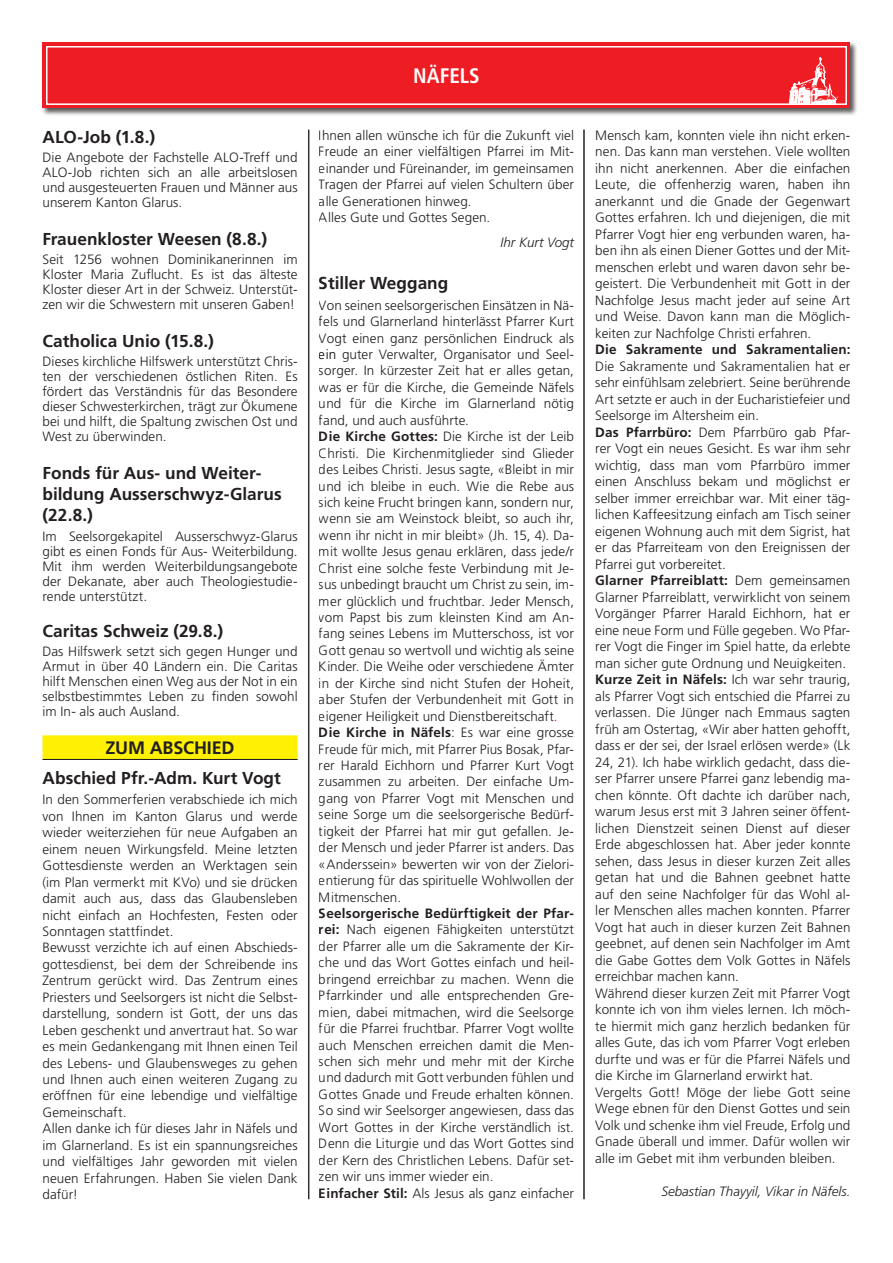
<style>
.page{position:relative;width:893px;height:1263px;background:#fff}
.page>*{position:absolute;margin:0;border:0;box-sizing:border-box;transform-origin:0 0}
.t1{font:700 condensed 21px "Frutiger LT Pro";color:#fff}
.t2{font:700 18px "Frutiger LT Pro";letter-spacing:-.01em;color:#231f20}
.t3{font:700 17.25px/21px "Frutiger LT Pro";color:#231f20}
.t4{font:300 13.5px/16.5px "Frutiger LT Pro";letter-spacing:.005em;color:#231f20;text-align:justify}
.t5{font:italic 300 13.5px "Frutiger LT Pro";color:#231f20}
.t6{font:700 13.5px "Frutiger LT Pro";letter-spacing:.01em;color:#231f20}
.s1{color:#000}
.s2{font-weight:700}
.s3{color:#f00}
</style>
<div class="page">
<hr style="left:308px;top:130px;width:1px;height:1069px;background:#231f20">
<hr style="left:583px;top:130px;width:1px;height:1069px;background:#231f20">
<div style="left:41px;top:41px;width:817px;height:75px;background:#231f20;opacity:.75"></div>
<div style="left:43px;top:43px;width:807px;height:65px;background:#ee1d23"></div>
<svg style="left:789px;top:57px;width:49px;height:45px"></svg>
<div style="left:46px;top:46px;width:801px;height:59px;border:2px solid #fff"></div>
<div style="left:43px;top:735px;width:255px;height:24px;background:#fff101"></div>
<hr style="left:43px;top:759px;width:255px;height:1px;background:#231f20">
<p class="t3" style="left:43px;top:126px;width:114px">ALO-Job (1.8.)</p>
<p class="t4" style="left:43px;top:150px;width:257px;line-height:15px">Die Angebote der Fachstelle ALO-Treff und ALO-Job richten sich an alle arbeitslosen und ausgesteuerten Frauen und Männer aus unserem Kanton Glarus.</p>
<p class="t3" style="left:43px;top:228px;width:226px">Frauenkloster Weesen (8.8.)</p>
<p class="t4" style="left:43px;top:252px;width:257px;line-height:15px">Seit 1256 wohnen Dominikanerinnen im Kloster Maria Zuflucht. Es ist das älteste Kloster dieser Art in der Schweiz. Unterstüt&shy;zen wir die Schwestern mit unseren Gaben!</p>
<p class="t3" style="left:43px;top:331px;width:173px">Catholica Unio (15.8.)</p>
<p class="t4" style="left:43px;top:354px;width:257px;line-height:15px">Dieses kirchliche Hilfswerk unterstützt Chris&shy;ten der verschiedenen östlichen Riten. Es fördert das Verständnis für das Besondere dieser Schwesterkirchen, trägt zur Ökumene bei und hilft, die Spaltung zwischen Ost und West zu überwinden.</p>
<p class="t3" style="left:43px;top:463px;width:241px">Fonds für Aus- und Weiter&shy;bildung Ausserschwyz-Glarus (22.8.)</p>
<p class="t4" style="left:43px;top:529px;width:257px;line-height:15px">Im Seelsorgekapitel Ausserschwyz-Glarus gibt es einen Fonds für Aus- Weiterbildung.<br>Mit ihm werden Weiterbildungsangebote der Dekanate, aber auch Theologiestudie&shy;rende unterstützt.</p>
<p class="t3" style="left:43px;top:620px;width:182px">Caritas Schweiz (29.8.)</p>
<p class="t4" style="left:43px;top:644px;width:257px;line-height:15px">Das Hilfswerk setzt sich gegen Hunger und Armut in über 40 Ländern ein. Die Caritas hilft Menschen einen Weg aus der Not in ein selbstbestimmtes Leben zu finden sowohl im In- als auch Ausland.</p>
<h2 class="t2" style="left:106px;top:737px;width:130px">ZUM ABSCHIED</h2>
<p class="t3" style="left:43px;top:767px;width:240px">Abschied Pfr.-Adm. Kurt Vogt</p>
<p class="t4" style="left:43px;top:792px;width:257px;text-align:left">In den Sommerferien verabschiede ich mich von Ihnen im Kanton Glarus und werde wieder weiterziehen für neue Aufgaben an einem neuen Wirkungsfeld. Meine letzten Gottesdienste werden an Werktagen sein (im Plan vermerkt mit KVo) und sie drücken damit auch aus, dass das Glaubensleben nicht einfach an Hochfesten, Festen oder Sonntagen stattfindet.<br>Bewusst verzichte ich auf einen Abschieds&shy;gottesdienst, bei dem der Schreibende ins Zentrum gerückt wird. Das Zentrum eines Priesters und Seelsorgers ist nicht die Selbst&shy;darstellung, sondern ist Gott, der uns das Leben geschenkt und anvertraut hat. So war es mein Gedankengang mit Ihnen einen Teil des Lebens- und Glaubensweges zu gehen und Ihnen auch einen weiteren Zugang zu eröffnen für eine lebendige und vielfältige Gemeinschaft.<br>Allen danke ich für dieses Jahr in Näfels und im Glarnerland. Es ist ein spannungsreiches und vielfältiges Jahr geworden mit vielen neuen Erfahrungen. Haben Sie vielen Dank dafür!</p>
<p class="t1" style="left:413px;top:63px;width:68px">NÄFELS</p>
<p class="t4" style="left:319px;top:127px;width:257px;text-align:left">Ihnen allen wünsche ich für die Zukunft viel Freude an einer vielfältigen Pfarrei im Mit&shy;einander und Füreinander, im gemeinsamen Tragen der Pfarrei auf vielen Schultern über alle Generationen hinweg.<br>Alles Gute und Gottes Segen.</p>
<p class="t5" style="left:500px;top:234px;width:75px">Ihr Kurt Vogt</p>
<p class="t3" style="left:319px;top:272px;width:131px">Stiller Weggang</p>
<p class="t4" style="left:319px;top:297px;width:257px;text-align:left">Von seinen seelsorgerischen Einsätzen in Nä&shy;fels und Glarnerland hinterlässt Pfarrer Kurt Vogt einen ganz persönlichen Eindruck als <span class="s1">ein</span> guter Verwalter, Organisator und Seel&shy;sorger. In kürzester Zeit hat er alles getan, was er für die Kirche, die Gemeinde Näfels und für die Kirche im Glarnerland nötig fand, und auch ausführte.<br><span class="s2">Die Kirche Gottes:</span> Die Kirche ist der Leib Christi. Die Kirchenmitglieder sind Glieder des Leibes Christi. Jesus sagte, «Bleibt in mir und ich bleibe in euch. Wie die Rebe aus sich keine Frucht bringen kann, sondern nur, wenn sie am Weinstock bleibt, so auch ihr, wenn ihr nicht in mir bleibt» (Jh. 15, 4). Da&shy;mit wollte Jesus genau erklären, dass jede/r Christ eine solche feste Verbindung mit Je&shy;sus unbedingt braucht um Christ zu sein, im&shy;mer glücklich und fruchtbar. Jeder Mensch, vom Papst bis zum kleinsten Kind am An&shy;fang seines Lebens im Mutterschoss, ist vor Gott genau so wertvoll und wichtig als seine Kinder. Die Weihe oder verschiedene Ämter in der Kirche sind nicht Stufen der Hoheit, aber Stufen der Verbundenheit mit Gott in eigener Heiligkeit und Dienstbereitschaft<span class="s3">.<br></span><span class="s2">Die Kirche in Näfels</span>: Es war eine grosse Freude für mich, mit Pfarrer Pius Bosak, Pfar&shy;rer Harald Eichhorn und Pfarrer Kurt Vogt zusammen zu arbeiten. Der einfache Um&shy;gang von Pfarrer Vogt mit Menschen und seine Sorge um die seelsorgerische Bedürf&shy;tigkeit der Pfarrei hat mir gut gefallen. Je&shy;der Mensch und jeder Pfarrer ist anders. Das «Anderssein» bewerten wir von der Zielori&shy;entierung für das spirituelle Wohlwollen der Mitmenschen.</p>
<p class="t4" style="left:319px;top:905px;width:257px;text-align:left"><span class="s2">Seelsorgerische Bedürftigkeit der Pfar&shy;rei:</span> Nach eigenen Fähigkeiten unterstützt der Pfarrer alle um die Sakramente der Kir&shy;che und das Wort Gottes einfach und heil&shy;bringend erreichbar zu machen. Wenn die Pfarrkinder und alle entsprechenden Gre&shy;mien, dabei mitmachen, wird die Seelsorge für die Pfarrei fruchtbar. Pfarrer Vogt wollte auch Menschen erreichen damit die Men&shy;schen sich mehr und mehr mit der Kirche und dadurch mit Gott verbunden fühlen und Gottes Gnade und Freude erhalten können.<br>So sind wir Seelsorger angewiesen, dass das Wort Gottes in der Kirche verständlich ist.<br>Denn die Liturgie und das Wort Gottes sind der Kern des Christlichen Lebens. Dafür set&shy;zen wir uns immer wieder ein.<br><span class="s2">Einfacher Stil:</span> Als Jesus als ganz einfacher</p>
<p class="t4" style="left:595px;top:127px;width:257px">Mensch kam, konnten viele ihn nicht erken&shy;nen. Das kann man verstehen. Viele wollten ihn nicht anerkennen. Aber die einfachen Leute, die offenherzig waren, haben ihn anerkannt und die Gnade der Gegenwart Gottes erfahren. Ich und diejenigen, die mit Pfarrer Vogt hier eng verbunden waren, ha&shy;ben ihn als einen Diener Gottes und der Mit&shy;menschen erlebt und waren davon sehr be&shy;geistert. Die Verbundenheit mit Gott in der Nachfolge Jesus macht jeder auf seine Art und Weise. Davon kann man die Möglich&shy;keiten zur Nachfolge Christi erfahren.</p>
<p class="t6" style="left:595px;top:342px;width:257px">Die Sakramente und Sakramentalien:</p>
<p class="t4" style="left:595px;top:358px;width:257px;text-align:left">Die Sakramente und Sakramentalien hat er sehr einfühlsam zelebriert. Seine berührende Art setzte er auch in der Eucharistiefeier und Seelsorge im Altersheim ein.<br><span class="s2">Das Pfarrbüro:</span> Dem Pfarrbüro gab Pfar&shy;rer Vogt ein neues Gesicht. Es war ihm sehr wichtig, dass man vom Pfarrbüro immer einen Anschluss bekam und möglichst er selber immer erreichbar war. Mit einer täg&shy;lichen Kaffeesitzung einfach am Tisch seiner eigenen Wohnung auch mit dem Sigrist, hat er das Pfarreiteam von den Ereignissen der Pfarrei gut vorbereitet.<br><span class="s2">Glarner Pfarreiblatt:</span> Dem gemeinsamen Glarner Pfarreiblatt, verwirklicht von seinem Vorgänger Pfarrer Harald Eichhorn, hat er eine neue Form und Fülle gegeben. Wo Pfar&shy;rer Vogt die Finger im Spiel hatte, da erlebte man sicher gute Ordnung und Neuigkeiten.<br><span class="s2">Kurze Zeit in Näfels:</span> Ich war sehr traurig, als Pfarrer Vogt sich entschied die Pfarrei zu verlassen. Die Jünger nach Emmaus sagten früh am Ostertag, «Wir aber hatten gehofft, dass er der sei, der Israel erlösen werde» (Lk 24, 21). Ich habe wirklich gedacht, dass die&shy;ser Pfarrer unsere Pfarrei ganz lebendig ma&shy;chen könnte. Oft dachte ich darüber nach, warum Jesus erst mit 3 Jahren seiner öffent&shy;lichen Dienstzeit seinen Dienst auf dieser Erde abgeschlossen hat. Aber jeder konnte sehen, dass Jesus in dieser kurzen Zeit alles getan hat und die Bahnen geebnet hatte auf den seine Nachfolger für das Wohl al&shy;ler Menschen alles machen konnten. Pfarrer Vogt hat auch in dieser kurzen Zeit Bahnen geebnet, auf denen sein Nachfolger im Amt die Gabe Gottes dem Volk Gottes in Näfels erreichbar machen kann.<br>Während dieser kurzen Zeit mit Pfarrer Vogt konnte ich von ihm vieles lernen. Ich möch&shy;te hiermit mich ganz herzlich bedanken für alles Gute, das ich vom Pfarrer Vogt erleben durfte und was er für die Pfarrei Näfels und die Kirche im Glarnerland erwirkt hat.<br>Vergelts Gott! Möge der liebe Gott seine Wege ebnen für den Dienst Gottes und sein Volk und schenke ihm viel Freude, Erfolg und Gnade überall und immer. Dafür wollen wir alle im Gebet mit ihm verbunden bleiben.</p>
<p class="t5" style="left:661px;top:1184px;width:191px">Sebastian Thayyil, Vikar in Näfels.</p>
</div>
